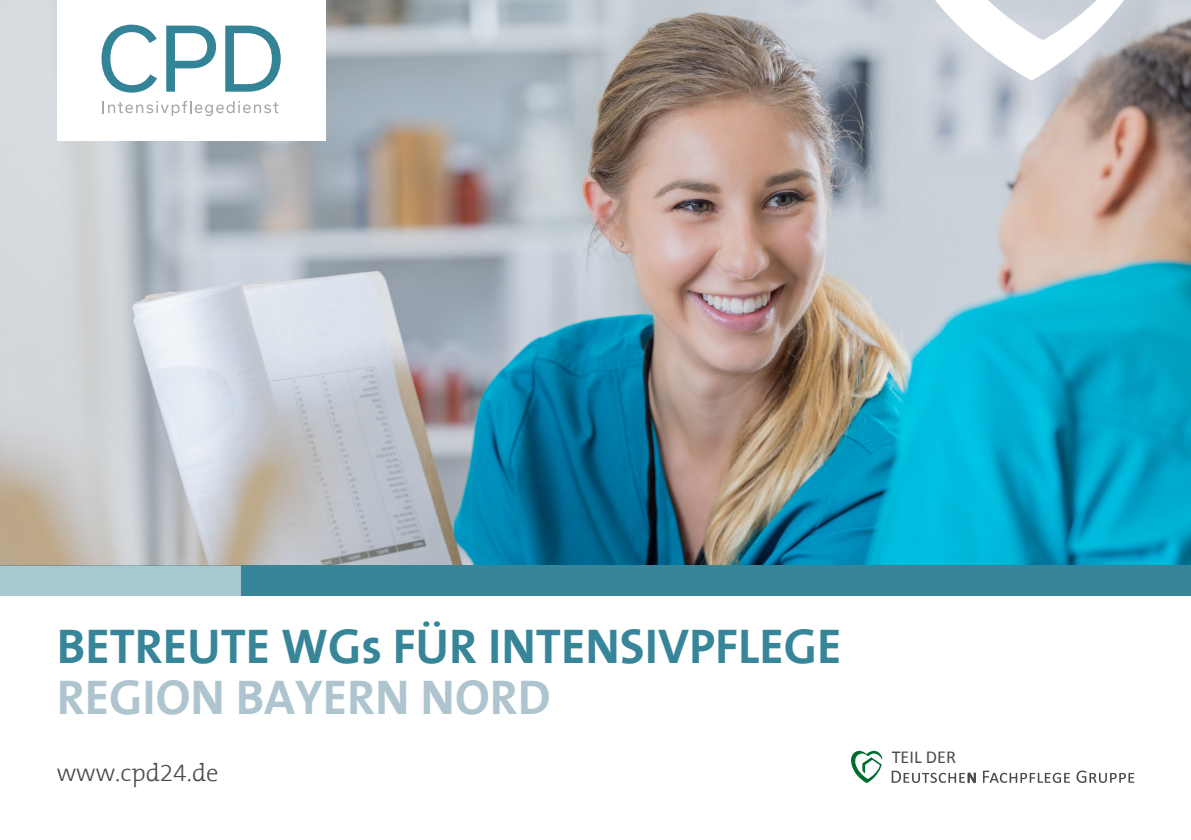
<style>
.page{position:relative;width:1191px;height:840px;background:#fff}
.page>*{position:absolute;margin:0;border:0;box-sizing:border-box;transform-origin:0 0}
.Headlines{font:700 49.4px "The Mix B7";color:#368599}
.Headlines-2{font:700 49.4px "The Mix B7";color:#aec4cf}
.Headlines-3{font:300 24.6px "The Mix B3";color:#4a4a49}
.t1{font:18.2px "Calibri";color:#4a4a49}
</style>
<div class="page">
<img style="left:0;top:0;width:1191px;height:565px">
<div style="left:241px;top:565px;width:950px;height:30px;background:#368599"></div>
<div style="left:0;top:565px;width:241px;height:30px;background:#a5c8d1"></div>
<div style="left:57px;top:0;width:268px;height:141px;background:#fff"></div>
<svg style="left:925px;top:0;width:209px;height:80px"></svg>
<svg style="left:891px;top:770px;width:243px;height:12px"></svg>
<svg style="left:851px;top:750px;width:31px;height:32px"></svg>
<svg style="left:101px;top:25px;width:56px;height:68px"></svg>
<svg style="left:166px;top:26px;width:50px;height:66px"></svg>
<svg style="left:225px;top:26px;width:56px;height:66px"></svg>
<svg style="left:102px;top:101px;width:176px;height:15px"></svg>
<p class="Headlines" style="left:57px;top:619px;width:786px">BETREUTE WGs FÜR INTENSIVPFLEGE</p>
<p class="Headlines-2" style="left:57px;top:671px;width:495px">REGION BAYERN NORD</p>
<p class="Headlines-3" style="left:57px;top:759px;width:163px">www.cpd24.de</p>
<p class="t1" style="left:891px;top:743px;width:66px">TEIL DER</p>
</div>
